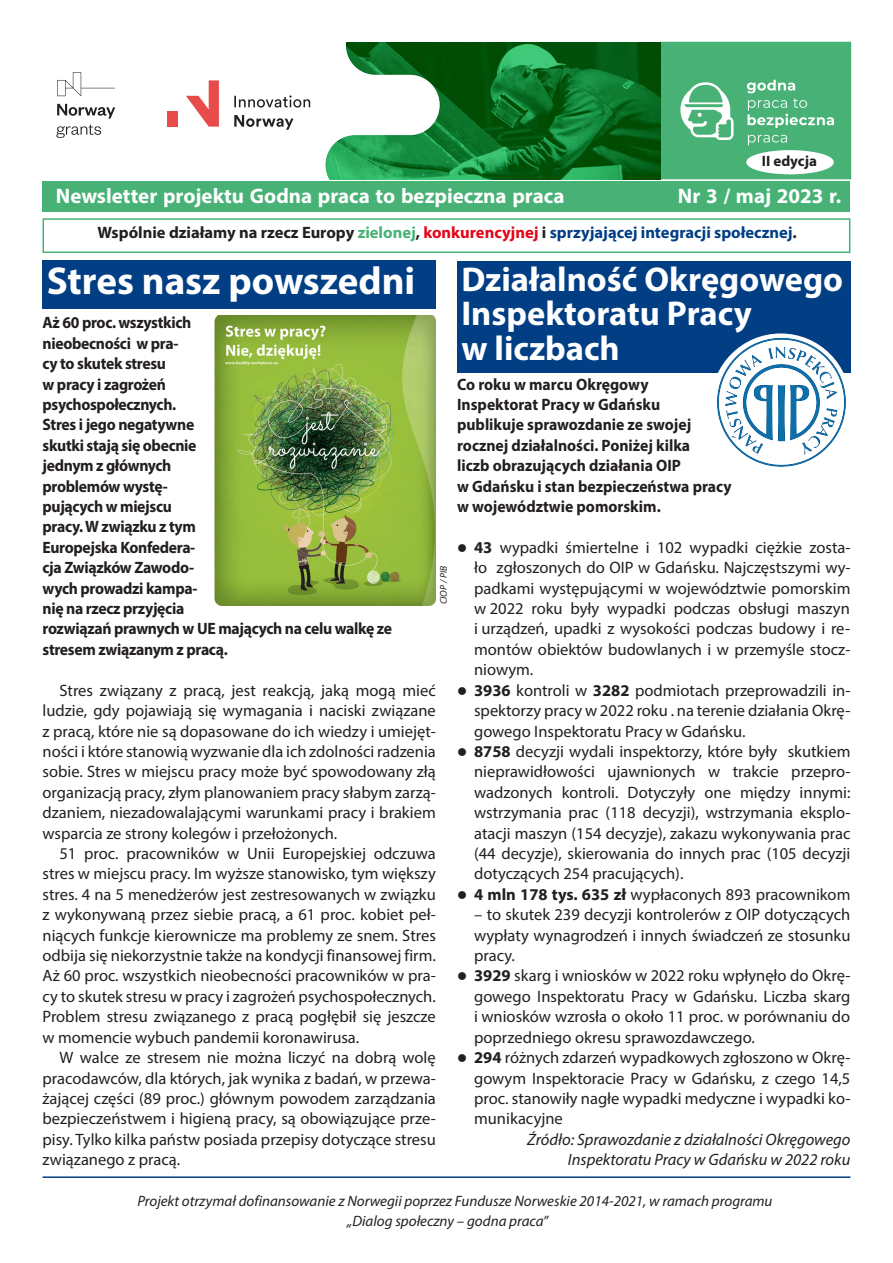
<style>
.page{position:relative;width:893px;height:1263px;background:#fff}
.page>*{position:absolute;margin:0;border:0;box-sizing:border-box;transform-origin:0 0}
.t1{font:700 39px "Myriad Pro";color:#fff}
.t2{font:700 34.5px/34.5px "Myriad Pro";color:#fff}
.t3{font:700 21px "Myriad Pro";color:#fff}
.t4{font:16.5px/20.4px "Myriad Pro";color:#231f20;text-align:justify}
.t5{font:700 16.5px/20.4px "Myriad Pro";letter-spacing:-.015em;color:#231f20;scale:.95 1}
.t6{font:700 16.5px "Myriad Pro";letter-spacing:-.015em;color:#231f20}
.t7{font:italic 16.5px/20.4px "Myriad Pro";color:#231f20;text-align:right}
.t8{font:italic 15px/20.4px "Myriad Pro";color:#231f20}
.t9{font:700 15px "Myriad Pro";color:#231f20}
.t10{font:italic 9.75px "Myriad Pro";letter-spacing:-.01em;color:#231f20}
.s1{color:#48b276}
.s2{color:#e30518}
.s3{color:#023e84}
.s4{font-weight:700}
</style>
<div class="page">
<div style="left:457px;top:261px;width:393px;height:112px;background:#023e84"></div>
<div style="left:711px;top:333px;width:139px;height:140px;background:#fff;border-radius:50%"></div>
<div style="left:660px;top:43px;width:190px;height:136px;background:#48b276"></div>
<div style="left:660px;top:42px;width:191px;height:137px;border:2px solid #48b276"></div>
<div style="left:43px;top:181px;width:807px;height:31px;background:#48b276"></div>
<img style="left:326px;top:43px;width:335px;height:136px">
<hr style="left:43px;top:1176px;width:807px;height:2px;background:#023e84">
<div style="left:43px;top:218px;width:807px;height:35px;border:2px solid #48b276"></div>
<svg style="left:680px;top:82px;width:53px;height:58px"></svg>
<svg style="left:747px;top:80px;width:48px;height:13px"></svg>
<svg style="left:747px;top:99px;width:87px;height:29px"></svg>
<svg style="left:748px;top:135px;width:39px;height:10px"></svg>
<svg style="left:57px;top:72px;width:58px;height:24px"></svg>
<svg style="left:56px;top:104px;width:59px;height:34px"></svg>
<svg style="left:186px;top:80px;width:33px;height:47px"></svg>
<div style="left:168px;top:111px;width:10px;height:16px;background:#e74c4b"></div>
<svg style="left:234px;top:95px;width:76px;height:13px"></svg>
<svg style="left:234px;top:115px;width:59px;height:15px"></svg>
<div style="left:746px;top:150px;width:88px;height:24px;background:#fff;border-radius:50%"></div>
<img style="left:717px;top:337px;width:129px;height:130px">
<div style="left:43px;top:260px;width:393px;height:49px;background:#023e84"></div>
<img style="left:215px;top:316px;width:221px;height:289px">
<p class="t9" style="left:762px;top:152px;width:57px">II edycja</p>
<p class="t3" style="left:56px;top:182px;width:510px">Newsletter projektu Godna praca to bezpieczna praca</p>
<p class="t3" style="left:678px;top:182px;width:165px">Nr 3 / maj 2023 r.</p>
<p class="t6" style="left:98px;top:221px;width:701px">Wspólnie działamy na rzecz Europy <span class="s1">zielonej</span>, <span class="s2">konkurencyjnej</span> i <span class="s3">sprzyjającej integracji społecznej</span>.</p>
<h1 class="t1" style="left:47px;top:255px;width:370px">Stres nasz powszedni</h1>
<p class="t5" style="left:43px;top:312px;width:370px">Aż 60 proc. wszystkich<br>nieobecności w pra-<br>cy to skutek stresu<br>w pracy i zagrożeń<br>psychospołecznych.<br>Stres i jego negatywne<br>skutki stają się obecnie<br>jednym z głównych<br>problemów wystę-<br>pujących w miejscu<br>pracy. W związku z tym<br>Europejska Konfedera-<br>cja Związków Zawodo-<br>wych prowadzi kampa-<br>nię na rzecz przyjęcia<br>rozwiązań prawnych w UE mających na celu walkę ze stresem związanym z pracą.</p>
<p class="t4" style="left:43px;top:680px;width:395px;text-indent:17px">Stres związany z pracą, jest reakcją, jaką mogą mieć ludzie, gdy pojawiają się wymagania i naciski związane z pracą, które nie są dopasowane do ich wiedzy i umiejęt&shy;ności i które stanowią wyzwanie dla ich zdolności radzenia sobie. Stres w miejscu pracy może być spowodowany złą organizacją pracy, złym planowaniem pracy słabym zarzą&shy;dzaniem, niezadowalającymi warunkami pracy i brakiem wsparcia ze strony kolegów i przełożonych.</p>
<p class="t4" style="left:43px;top:843px;width:395px;text-indent:17px">51 proc. pracowników w Unii Europejskiej odczuwa stres w miejscu pracy. Im wyższe stanowisko, tym większy stres. 4 na 5 menedżerów jest zestresowanych w związku z wykonywaną przez siebie pracą, a 61 proc. kobiet peł&shy;niących funkcje kierownicze ma problemy ze snem. Stres odbija się niekorzystnie także na kondycji finansowej firm.<br>Aż 60 proc. wszystkich nieobecności pracowników w pra&shy;cy to skutek stresu w pracy i zagrożeń psychospołecznych.<br>Problem stresu związanego z pracą pogłębił się jeszcze w momencie wybuch pandemii koronawirusa.</p>
<p class="t4" style="left:43px;top:1047px;width:395px;text-indent:17px">W walce ze stresem nie można liczyć na dobrą wolę pracodawców, dla których, jak wynika z badań, w przewa&shy;żającej części (89 proc.) głównym powodem zarządzania bezpieczeństwem i higieną pracy, są obowiązujące prze&shy;pisy. Tylko kilka państw posiada przepisy dotyczące stresu związanego z pracą.</p>
<p class="t10" style="left:437px;top:604px;width:40px;rotate:-90deg">CIOP / PIB</p>
<h2 class="t2" style="left:461px;top:261px;width:383px">Działalność Okręgowego<br>Inspektoratu Pracy<br>w liczbach</h2>
<p class="t5" style="left:457px;top:373px;width:290px">Co roku w marcu Okręgowy<br>Inspektorat Pracy w Gdańsku<br>publikuje sprawozdanie ze swojej rocznej działalności. Poniżej kilka<br>liczb obrazujących działania OIP<br>w Gdańsku i stan bezpieczeństwa pracy w województwie pomorskim.</p>
<p class="t4" style="left:474px;top:537px;width:378px;text-indent:-17px">● <span class="s4">43</span> wypadki śmiertelne i 102 wypadki ciężkie zosta&shy;ło zgłoszonych do OIP w Gdańsku. Najczęstszymi wy&shy;padkami występującymi w województwie pomorskim w 2022 roku były wypadki podczas obsługi maszyn i urządzeń, upadki z wysokości podczas budowy i re&shy;montów obiektów budowlanych i w przemyśle stocz&shy;niowym.</p>
<p class="t4" style="left:474px;top:680px;width:378px;text-indent:-17px">● <span class="s4">3936</span> kontroli w <span class="s4">3282</span> podmiotach przeprowadzili in&shy;spektorzy pracy w 2022 roku . na terenie działania Okrę&shy;gowego Inspektoratu Pracy w Gdańsku.</p>
<p class="t4" style="left:474px;top:741px;width:378px;text-indent:-17px">● <span class="s4">8758</span> decyzji wydali inspektorzy, które były skutkiem nieprawidłowości ujawnionych w trakcie przepro&shy;wadzonych kontroli. Dotyczyły one między innymi: wstrzymania prac (118 decyzji), wstrzymania eksplo&shy;atacji maszyn (154 decyzje), zakazu wykonywania prac (44 decyzje), skierowania do innych prac (105 decyzji dotyczących 254 pracujących).</p>
<p class="t4" style="left:457px;top:884px;width:395px">● <span class="s4">4 mln 178 tys. 635 zł</span> wypłaconych 893 pracownikom</p>
<p class="t4" style="left:474px;top:904px;width:378px">– to skutek 239 decyzji kontrolerów z OIP dotyczących wypłaty wynagrodzeń i innych świadczeń ze stosunku pracy.</p>
<p class="t4" style="left:474px;top:965px;width:378px;text-indent:-17px">● <span class="s4">3929</span> skarg i wniosków w 2022 roku wpłynęło do Okrę&shy;gowego Inspektoratu Pracy w Gdańsku. Liczba skarg i wniosków wzrosła o około 11 proc. w porównaniu do poprzedniego okresu sprawozdawczego.</p>
<p class="t4" style="left:474px;top:1047px;width:378px;text-indent:-17px">● <span class="s4">294</span> różnych zdarzeń wypadkowych zgłoszono w Okrę&shy;gowym Inspektoracie Pracy w Gdańsku, z czego 14,5 proc. stanowiły nagłe wypadki medyczne i wypadki ko&shy;munikacyjne</p>
<p class="t7" style="left:527px;top:1129px;width:325px">Źródło: Sprawozdanie z działalności Okręgowego<br>Inspektoratu Pracy w Gdańsku w 2022 roku</p>
<p class="t8" style="left:347px;top:1190px;width:427px;text-indent:-210px">Projekt otrzymał dofinansowanie z Norwegii poprzez Fundusze Norweskie 2014-2021, w ramach programu „Dialog społeczny – godna praca”</p>
</div>
